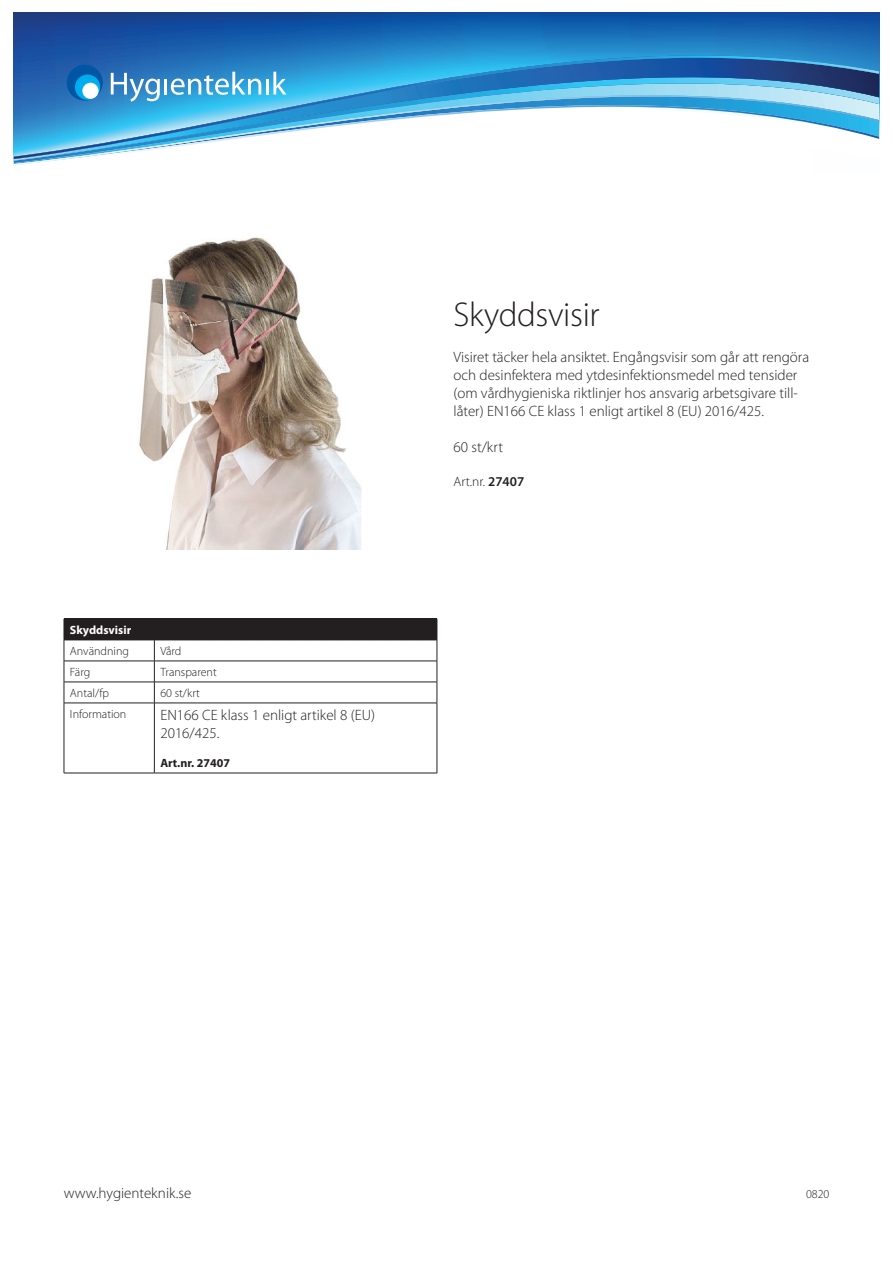
<style>
.page{position:relative;width:893px;height:1263px;background:#fff}
.page>*{position:absolute;margin:0;border:0;box-sizing:border-box;transform-origin:0 0}
.t1{font:300 34.5px "Myriad Pro";letter-spacing:-.01em;color:#231f20}
.t2{font:300 15px/18px "Myriad Pro";color:#231f20}
.t3{font:300 13.5px "Myriad Pro";color:#231f20}
.t4{font:300 12px "Myriad Pro";color:#231f20}
.t5{font:700 12px "Myriad Pro";color:#231f20}
.t6{font:700 12px "Myriad Pro";color:#fff}
.s1{font-weight:600}
</style>
<div class="page">
<svg style="left:14px;top:12px;width:865px;height:25px;background:#1254a2"></svg>
<svg style="left:14px;top:37px;width:865px;height:124px;background:#3381c1"></svg>
<svg style="left:14px;top:56px;width:865px;height:103px"></svg>
<div style="left:67px;top:65px;width:36px;height:36px;background:#0155a5;border-radius:50%"></div>
<div style="left:75px;top:75px;width:25px;height:25px;background:#00aeef;border-radius:50%"></div>
<svg style="left:111px;top:73px;width:49px;height:29px"></svg>
<hr style="left:164px;top:79px;width:3px;height:16px;background:#fff">
<svg style="left:171px;top:72px;width:90px;height:23px"></svg>
<hr style="left:266px;top:79px;width:3px;height:16px;background:#fff">
<svg style="left:273px;top:72px;width:13px;height:23px"></svg>
<div style="left:82px;top:83px;width:17px;height:16px;background:#fff;border-radius:50%"></div>
<div style="left:64px;top:619px;width:373px;height:21px;background:#231f20"></div>
<hr style="left:64px;top:640px;width:90px;height:1px;background:#231f20">
<hr style="left:154px;top:640px;width:283px;height:1px;background:#231f20">
<hr style="left:64px;top:661px;width:90px;height:1px;background:#231f20">
<hr style="left:154px;top:661px;width:283px;height:1px;background:#231f20">
<hr style="left:64px;top:682px;width:90px;height:1px;background:#231f20">
<svg style="left:64px;top:640px;width:1px;height:63px"></svg>
<hr style="left:154px;top:682px;width:283px;height:1px;background:#231f20">
<svg style="left:154px;top:640px;width:1px;height:63px"></svg>
<svg style="left:437px;top:619px;width:1px;height:84px"></svg>
<hr style="left:64px;top:703px;width:90px;height:1px;background:#231f20">
<hr style="left:64px;top:703px;width:1px;height:70px;background:#231f20">
<hr style="left:154px;top:703px;width:283px;height:1px;background:#231f20">
<hr style="left:154px;top:703px;width:1px;height:70px;background:#231f20">
<hr style="left:437px;top:703px;width:1px;height:70px;background:#231f20">
<hr style="left:64px;top:773px;width:90px;height:1px;background:#231f20">
<hr style="left:154px;top:773px;width:283px;height:1px;background:#231f20">
<img style="left:139px;top:237px;width:223px;height:312px">
<p class="t6" style="left:70px;top:622px;width:63px">Skyddsvisir</p>
<p class="t4" style="left:70px;top:644px;width:61px">Användning</p>
<p class="t4" style="left:160px;top:644px;width:23px">Vård</p>
<p class="t4" style="left:70px;top:665px;width:22px">Färg</p>
<p class="t4" style="left:160px;top:665px;width:58px">Transparent</p>
<p class="t4" style="left:70px;top:686px;width:41px">Antal/fp</p>
<p class="t4" style="left:160px;top:686px;width:41px">60 st/krt</p>
<p class="t4" style="left:70px;top:707px;width:58px">Information</p>
<p class="t2" style="left:160px;top:706px;width:216px">EN166 CE klass 1 enligt artikel 8 (EU)<br>2016/425.</p>
<p class="t5" style="left:160px;top:755px;width:71px">Art.nr. 27407</p>
<p class="t1" style="left:453px;top:293px;width:148px">Skyddsvisir</p>
<p class="t2" style="left:453px;top:348px;width:357px">Visiret täcker hela ansiktet. Engångsvisir som går att rengöra och desinfektera med ytdesinfektionsmedel med tensider (om vårdhygieniska riktlinjer hos ansvarig arbetsgivare til - låter) EN166 CE klass 1 enligt artikel 8 (EU) 2016/425.</p>
<p class="t2" style="left:453px;top:438px;width:51px">60 st/krt</p>
<p class="t3" style="left:453px;top:473px;width:72px">Art.nr. <span class="s1">27407</span></p>
<p class="t2" style="left:64px;top:1183px;width:129px">www.hygienteknik.se</p>
<p class="t4" style="left:806px;top:1186px;width:25px">0820</p>
</div>
